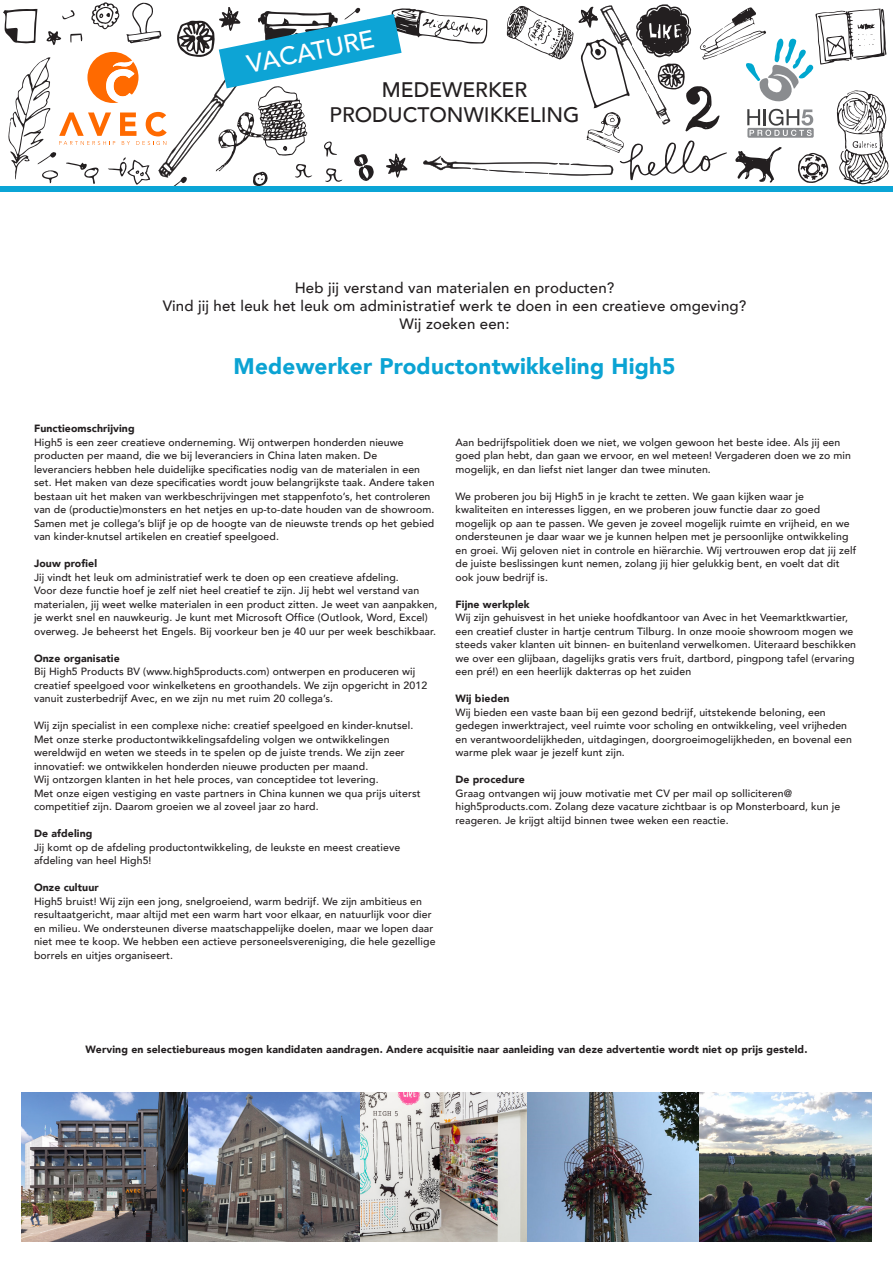
<style>
.page{position:relative;width:893px;height:1263px;background:#fff}
.page>*{position:absolute;margin:0;border:0;box-sizing:border-box;transform-origin:0 0}
.t1{font:500 25.2px "Avenir";color:#fff}
.Oranje_kop{font:900 22.5px "Avenir";letter-spacing:.01em;color:#0ba3d3}
.titel_job{font:500 21px "Avenir";color:#231f20}
.t2{font:500 15px "Avenir";letter-spacing:.01em;color:#231f20}
.opsomming_links_uitg{font:500 10.5px/13.5px "Avenir";letter-spacing:.01em;color:#231f20}
.tekst_takenpakket__g{font:900 10.5px "Avenir";letter-spacing:.01em;color:#231f20}
.tussenkopje_links_ui{font:900 10.5px "Avenir";letter-spacing:.01em;color:#231f20}
</style>
<div class="page">
<svg style="left:3px;top:2px;width:886px;height:184px"></svg>
<div style="left:0;top:186px;width:893px;height:5px;background:#0ba5d6"></div>
<img style="left:21px;top:1093px;width:167px;height:148px">
<svg style="left:188px;top:1093px;width:172px;height:148px;background:#757b89"></svg>
<img style="left:360px;top:1093px;width:168px;height:148px">
<img style="left:528px;top:1093px;width:172px;height:148px">
<img style="left:700px;top:1093px;width:172px;height:148px">
<p class="t1" style="left:243px;top:42px;width:130px;rotate:-11deg">VACATURE</p>
<p class="titel_job" style="left:382px;top:71px;width:147px">MEDEWERKER</p>
<p class="titel_job" style="left:330px;top:96px;width:252px">PRODUCTONWIKKELING</p>
<p class="t2" style="left:295px;top:275px;width:321px">Heb jij verstand van materialen en producten?</p>
<p class="t2" style="left:163px;top:293px;width:585px">Vind jij het leuk het leuk om administratief werk te doen in een creatieve omgeving?</p>
<p class="t2" style="left:400px;top:311px;width:111px">Wij zoeken een:</p>
<p class="Oranje_kop" style="left:234px;top:347px;width:444px">Medewerker Productontwikkeling High5</p>
<p class="tussenkopje_links_ui" style="left:34px;top:419px;width:102px">Functieomschrijving</p>
<p class="opsomming_links_uitg" style="left:34px;top:435px;width:402px">High5 is een zeer creatieve onderneming. Wij ontwerpen honderden nieuwe producten per maand, die we bij leveranciers in China laten maken. De leveranciers hebben hele duidelijke specificaties nodig van de materialen in een set. Het maken van deze specificaties wordt jouw belangrijkste taak. Andere taken bestaan uit het maken van werkbeschrijvingen met stappenfoto’s, het controleren van de (productie)monsters en het netjes en up-to-date houden van de showroom.<br>Samen met je collega’s blijf je op de hoogte van de nieuwste trends op het gebied van kinder-knutsel artikelen en creatief speelgoed.</p>
<p class="tussenkopje_links_ui" style="left:34px;top:554px;width:65px">Jouw profiel</p>
<p class="opsomming_links_uitg" style="left:34px;top:570px;width:405px">Jij vindt het leuk om administratief werk te doen op een creatieve afdeling.<br>Voor deze functie hoef je zelf niet heel creatief te zijn. Jij hebt wel verstand van materialen, jij weet welke materialen in een product zitten. Je weet van aanpakken, je werkt snel en nauwkeurig. Je kunt met Microsoft Office (Outlook, Word, Excel) overweg. Je beheerst het Engels. Bij voorkeur ben je 40 uur per week beschikbaar.</p>
<p class="tekst_takenpakket__g" style="left:34px;top:649px;width:87px">Onze organisatie</p>
<p class="opsomming_links_uitg" style="left:34px;top:664px;width:395px">Bij High5 Products BV (www.high5products.com) ontwerpen en produceren wij creatief speelgoed voor winkelketens en groothandels. We zijn opgericht in 2012 vanuit zusterbedrijf Avec, en we zijn nu met ruim 20 collega’s.</p>
<p class="opsomming_links_uitg" style="left:34px;top:718px;width:381px">Wij zijn specialist in een complexe niche: creatief speelgoed en kinder-knutsel.</p>
<p class="opsomming_links_uitg" style="left:34px;top:732px;width:372px">Met onze sterke productontwikkelingsafdeling volgen we ontwikkelingen wereldwijd en weten we steeds in te spelen op de juiste trends. We zijn zeer innovatief: we ontwikkelen honderden nieuwe producten per maand.</p>
<p class="opsomming_links_uitg" style="left:34px;top:772px;width:346px">Wij ontzorgen klanten in het hele proces, van conceptidee tot levering.</p>
<p class="opsomming_links_uitg" style="left:34px;top:786px;width:388px">Met onze eigen vestiging en vaste partners in China kunnen we qua prijs uiterst competitief zijn. Daarom groeien we al zoveel jaar zo hard.</p>
<p class="tussenkopje_links_ui" style="left:34px;top:824px;width:60px">De afdeling</p>
<p class="opsomming_links_uitg" style="left:34px;top:840px;width:368px">Jij komt op de afdeling productontwikkeling, de leukste en meest creatieve afdeling van heel High5!</p>
<p class="tekst_takenpakket__g" style="left:34px;top:878px;width:66px">Onze cultuur</p>
<p class="opsomming_links_uitg" style="left:34px;top:894px;width:403px">High5 bruist! Wij zijn een jong, snelgroeiend, warm bedrijf. We zijn ambitieus en resultaatgericht, maar altijd met een warm hart voor elkaar, en natuurlijk voor dier en milieu. We ondersteunen diverse maatschappelijke doelen, maar we lopen daar niet mee te koop. We hebben een actieve personeelsvereniging, die hele gezellige borrels en uitjes organiseert.</p>
<p class="opsomming_links_uitg" style="left:455px;top:435px;width:397px">Aan bedrijfspolitiek doen we niet, we volgen gewoon het beste idee. Als jij een goed plan hebt, dan gaan we ervoor, en wel meteen! Vergaderen doen we zo min mogelijk, en dan liefst niet langer dan twee minuten.</p>
<p class="opsomming_links_uitg" style="left:455px;top:489px;width:402px">We proberen jou bij High5 in je kracht te zetten. We gaan kijken waar je kwaliteiten en interesses liggen, en we proberen jouw functie daar zo goed mogelijk op aan te passen. We geven je zoveel mogelijk ruimte en vrijheid, en we ondersteunen je daar waar we je kunnen helpen met je persoonlijke ontwikkeling en groei. Wij geloven niet in controle en hiërarchie. Wij vertrouwen erop dat jij zelf de juiste beslissingen kunt nemen, zolang jij hier gelukkig bent, en voelt dat dit ook jouw bedrijf is.</p>
<p class="tekst_takenpakket__g" style="left:455px;top:595px;width:76px">Fijne werkplek</p>
<p class="opsomming_links_uitg" style="left:455px;top:610px;width:402px">Wij zijn gehuisvest in het unieke hoofdkantoor van Avec in het Veemarktkwartier, een creatief cluster in hartje centrum Tilburg. In onze mooie showroom mogen we steeds vaker klanten uit binnen- en buitenland verwelkomen. Uiteraard beschikken we over een glijbaan, dagelijks gratis vers fruit, dartbord, pingpong tafel (ervaring een pré!) en een heerlijk dakterras op het zuiden</p>
<p class="tekst_takenpakket__g" style="left:455px;top:689px;width:56px">Wij bieden</p>
<p class="opsomming_links_uitg" style="left:455px;top:705px;width:398px">Wij bieden een vaste baan bij een gezond bedrijf, uitstekende beloning, een gedegen inwerktraject, veel ruimte voor scholing en ontwikkeling, veel vrijheden en verantwoordelijkheden, uitdagingen, doorgroeimogelijkheden, en bovenal een warme plek waar je jezelf kunt zijn.</p>
<p class="tekst_takenpakket__g" style="left:455px;top:770px;width:71px">De procedure</p>
<p class="opsomming_links_uitg" style="left:455px;top:786px;width:386px">Graag ontvangen wij jouw motivatie met CV per mail op solliciteren@ high5products.com. Zolang deze vacature zichtbaar is op Monsterboard, kun je reageren. Je krijgt altijd binnen twee weken een reactie.</p>
<p class="tekst_takenpakket__g" style="left:86px;top:1041px;width:723px">Werving en selectiebureaus mogen kandidaten aandragen. Andere acquisitie naar aanleiding van deze advertentie wordt niet op prijs gesteld.</p>
</div>
